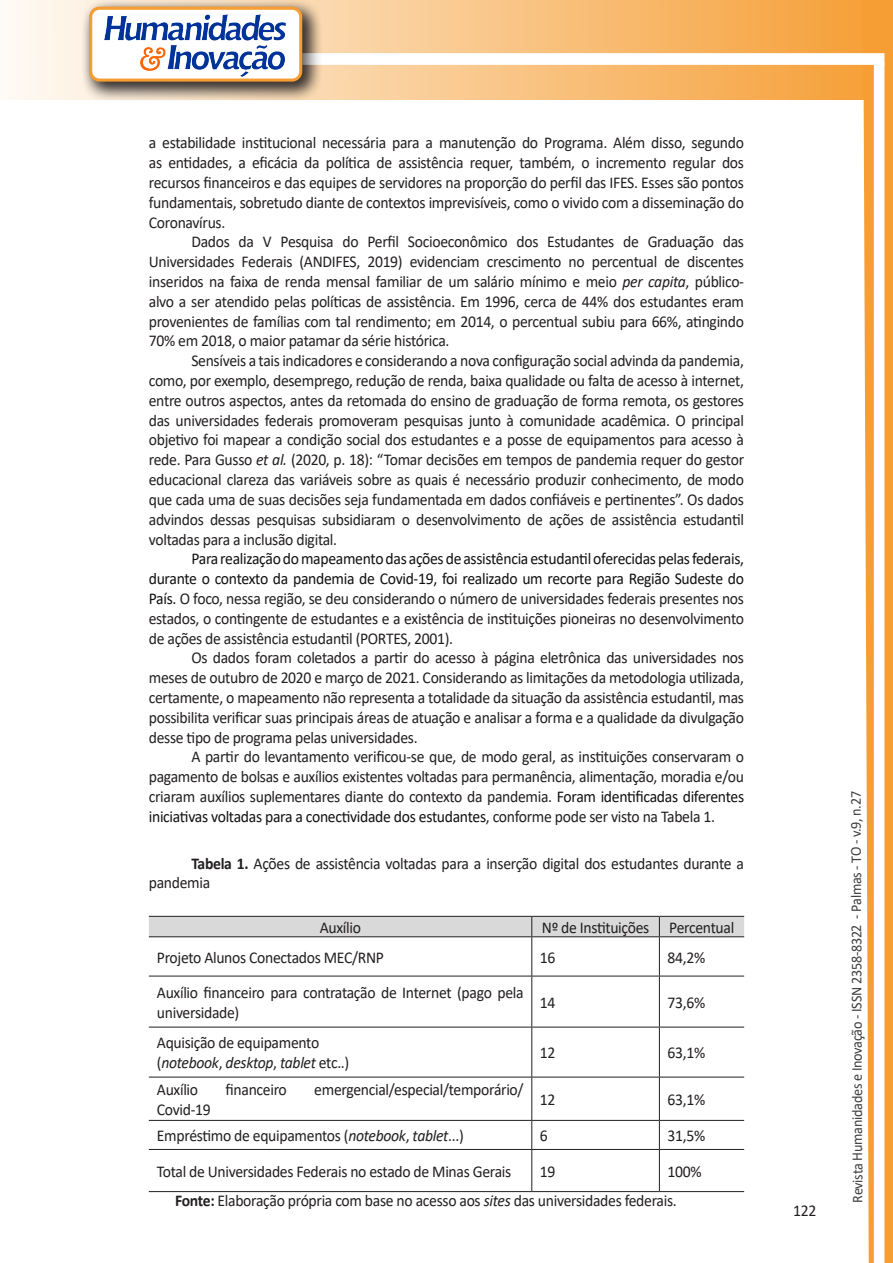
<style>
.page{position:relative;width:893px;height:1263px;background:#fff}
.page>*{position:absolute;margin:0;border:0;box-sizing:border-box;transform-origin:0 0}
.texto{font:16.5px/19.8px "Calibri";letter-spacing:-.02em;color:#231f20;text-align:justify;scale:.95 1}
.texto-2{font:italic 16.5px "Calibri";letter-spacing:-.02em;color:#231f20;scale:.95 1}
.t1{font:15px "Calibri";letter-spacing:-.025em;color:#3e3e3f;scale:.95 1}
.s1{font-style:italic}
.s2{color:#111}
.s3{font-weight:700}
.s4{font-style:normal}
</style>
<div class="page">
<svg style="left:5px;top:0;width:858px;height:100px;background:#f9c484"></svg>
<div style="left:302px;top:53px;width:582px;height:12px;background:#fff;border:2px solid #fff"></div>
<svg style="left:863px;top:0;width:30px;height:1263px"></svg>
<div style="left:81px;top:0;width:241px;height:102px;background:#231f20;opacity:.75"></div>
<div style="left:91px;top:8px;width:210px;height:72px;background:#fff;border-radius:9px"></div>
<img style="left:104px;top:14px;width:181px;height:62px">
<div style="left:89px;top:7px;width:213px;height:75px;border:3px solid #f69e34;border-radius:9px"></div>
<div style="left:149px;top:916px;width:595px;height:20px;background:#d9d9d9"></div>
<hr style="left:149px;top:936px;width:383px;height:1px;background:#231f20">
<hr style="left:532px;top:936px;width:127px;height:1px;background:#231f20">
<hr style="left:531px;top:937px;width:1px;height:39px;background:#231f20">
<hr style="left:659px;top:936px;width:85px;height:1px;background:#231f20">
<hr style="left:659px;top:937px;width:1px;height:39px;background:#231f20">
<hr style="left:149px;top:976px;width:383px;height:1px;background:#231f20">
<hr style="left:532px;top:976px;width:127px;height:1px;background:#231f20">
<hr style="left:531px;top:976px;width:1px;height:51px;background:#231f20">
<hr style="left:659px;top:976px;width:85px;height:1px;background:#231f20">
<hr style="left:659px;top:976px;width:1px;height:51px;background:#231f20">
<hr style="left:149px;top:1027px;width:383px;height:1px;background:#231f20">
<hr style="left:532px;top:1027px;width:127px;height:1px;background:#231f20">
<hr style="left:531px;top:1027px;width:1px;height:50px;background:#231f20">
<hr style="left:659px;top:1027px;width:85px;height:1px;background:#231f20">
<hr style="left:659px;top:1027px;width:1px;height:50px;background:#231f20">
<hr style="left:149px;top:1077px;width:383px;height:1px;background:#231f20">
<hr style="left:532px;top:1077px;width:127px;height:1px;background:#231f20">
<hr style="left:531px;top:1077px;width:1px;height:43px;background:#231f20">
<hr style="left:659px;top:1077px;width:85px;height:1px;background:#231f20">
<hr style="left:659px;top:1077px;width:1px;height:43px;background:#231f20">
<hr style="left:149px;top:1120px;width:383px;height:1px;background:#231f20">
<hr style="left:532px;top:1120px;width:127px;height:1px;background:#231f20">
<svg style="left:531px;top:1121px;width:1px;height:28px"></svg>
<hr style="left:659px;top:1120px;width:85px;height:1px;background:#231f20">
<svg style="left:659px;top:1121px;width:1px;height:28px"></svg>
<hr style="left:149px;top:1149px;width:383px;height:1px;background:#231f20">
<hr style="left:532px;top:1149px;width:127px;height:1px;background:#231f20">
<hr style="left:531px;top:1150px;width:1px;height:41px;background:#231f20">
<hr style="left:659px;top:1149px;width:85px;height:1px;background:#231f20">
<hr style="left:659px;top:1150px;width:1px;height:41px;background:#231f20">
<hr style="left:149px;top:1191px;width:383px;height:1px;background:#231f20">
<hr style="left:532px;top:1191px;width:127px;height:1px;background:#231f20">
<hr style="left:659px;top:1191px;width:85px;height:1px;background:#231f20">
<p class="texto" style="left:149px;top:133px;width:628px">a estabilidade institucional necessária para a manutenção do Programa. Além disso, segundo as entidades, a eficácia da política de assistência requer, também, o incremento regular dos recursos financeiros e das equipes de servidores na proporção do perfil das IFES. Esses são pontos fundamentais, sobretudo diante de contextos imprevisíveis, como o vivido com a disseminação do Coronavírus.</p>
<p class="texto" style="left:149px;top:232px;width:628px;text-indent:43px">Dados da V Pesquisa do Perfil Socioeconômico dos Estudantes de Graduação das Universidades Federais (ANDIFES, 2019) evidenciam crescimento no percentual de discentes inseridos na faixa de renda mensal familiar de um salário mínimo e meio <span class="s1">per capita</span>, público&shy;alvo a ser atendido pelas políticas de assistência. Em 1996, cerca de 44% dos estudantes eram provenientes de famílias com tal rendimento; em 2014, o percentual subiu para 66%, atingindo 70% em 2018, o maior patamar da série histórica.</p>
<p class="texto" style="left:149px;top:350px;width:628px;text-indent:43px">Sensíveis a tais indicadores e considerando a nova configuração social advinda da pandemia, como, por exemplo, desemprego, redução de renda, baixa qualidade ou falta de acesso à internet, entre outros aspectos, antes da retomada do ensino de graduação de forma remota, os gestores das universidades federais promoveram pesquisas junto à comunidade acadêmica. O principal objetivo foi mapear a condição social dos estudantes e a posse de equipamentos para acesso à rede. Para Gusso <span class="s1">et al.</span> (2020, p. 18): “Tomar decisões em tempos de pandemia requer do gestor educacional clareza das variáveis sobre as quais é necessário produzir conhecimento, de modo que cada uma de suas decisões seja fundamentada em dados confiáveis e pertinentes”. Os dados advindos dessas pesquisas subsidiaram o desenvolvimento de ações de assistência estudantil voltadas para a inclusão digital.</p>
<p class="texto" style="left:149px;top:548px;width:628px;text-indent:43px"><span class="s2">Para realização do mapeamento das ações de assistência estudantil oferecidas pelas federais, durante o contexto da pandemia de Covid-19, foi realizado um recorte para Região Sudeste do País.</span> O foco, nessa região, se deu considerando o número de universidades federais presentes nos estados, o contingente de estudantes e a existência de instituições pioneiras no desenvolvimento de ações de assistência estudantil (PORTES, 2001).</p>
<p class="texto" style="left:149px;top:647px;width:628px;text-indent:43px">Os dados foram coletados a partir do acesso à página eletrônica das universidades nos meses de outubro de 2020 e março de 2021. Considerando as limitações da metodologia utilizada, certamente, o mapeamento não representa a totalidade da situação da assistência estudantil, mas possibilita verificar suas principais áreas de atuação e analisar a forma e a qualidade da divulgação desse tipo de programa pelas universidades.</p>
<p class="texto" style="left:149px;top:746px;width:628px;text-indent:43px">A partir do levantamento verificou-se que, de modo geral, as instituições conservaram o pagamento de bolsas e auxílios existentes voltadas para permanência, alimentação, moradia e/ou criaram auxílios suplementares diante do contexto da pandemia. <span class="s2">Foram identificadas diferentes iniciativas voltadas para a conectividade dos estudantes</span>, conforme pode ser visto na Tabela 1.</p>
<p class="texto" style="left:149px;top:853px;width:628px;text-indent:43px"><span class="s3">Tabela 1.</span> Ações de assistência voltadas para a inserção digital dos estudantes durante a pandemia</p>
<p class="texto" style="left:320px;top:917px;width:45px">Auxílio</p>
<p class="texto" style="left:542px;top:917px;width:115px">Nº de Instituições</p>
<p class="texto" style="left:669px;top:917px;width:70px">Percentual</p>
<p class="texto" style="left:157px;top:947px;width:240px">Projeto Alunos Conectados MEC/RNP</p>
<p class="texto" style="left:540px;top:947px;width:18px">16</p>
<p class="texto" style="left:667px;top:947px;width:41px">84,2%</p>
<p class="texto" style="left:157px;top:982px;width:387px">Auxílio financeiro para contratação de Internet (pago pela universidade)</p>
<p class="texto" style="left:540px;top:992px;width:18px">14</p>
<p class="texto" style="left:667px;top:992px;width:41px">73,6%</p>
<p class="texto" style="left:157px;top:1032px;width:172px">Aquisição de equipamento</p>
<p class="texto-2" style="left:157px;top:1051px;width:204px"><span class="s4">(</span>notebook<span class="s4">,</span> desktop<span class="s4">,</span> tablet <span class="s4">etc..)</span></p>
<p class="texto" style="left:540px;top:1042px;width:18px">12</p>
<p class="texto" style="left:667px;top:1042px;width:41px">63,1%</p>
<p class="texto" style="left:157px;top:1079px;width:45px">Auxílio</p>
<p class="texto" style="left:226px;top:1079px;width:66px">financeiro</p>
<p class="texto" style="left:314px;top:1079px;width:222px">emergencial/especial/temporário/</p>
<p class="texto" style="left:157px;top:1099px;width:58px">Covid-19</p>
<p class="texto" style="left:540px;top:1089px;width:18px">12</p>
<p class="texto" style="left:667px;top:1089px;width:41px">63,1%</p>
<p class="texto" style="left:157px;top:1125px;width:325px">Empréstimo de equipamentos (<span class="s1">notebook</span>, <span class="s1">tablet</span>...)</p>
<p class="texto" style="left:540px;top:1125px;width:10px">6</p>
<p class="texto" style="left:667px;top:1125px;width:41px">31,5%</p>
<p class="texto" style="left:157px;top:1161px;width:374px">Total de Universidades Federais no estado de Minas Gerais</p>
<p class="texto" style="left:540px;top:1161px;width:18px">19</p>
<p class="texto" style="left:667px;top:1161px;width:37px">100%</p>
<p class="texto" style="left:175px;top:1190px;width:530px"><span class="s3">Fonte:</span> Elaboração própria com base no acesso aos <span class="s1">sites</span> das universidades federais.</p>
<p class="texto" style="left:793px;top:1200px;width:26px">122</p>
<p class="t1" style="left:846px;top:1203px;width:435px;rotate:-90deg">Revista Humanidades e Inovação - ISSN 2358-8322 - Palmas - TO - v.9, n.27</p>
</div>
